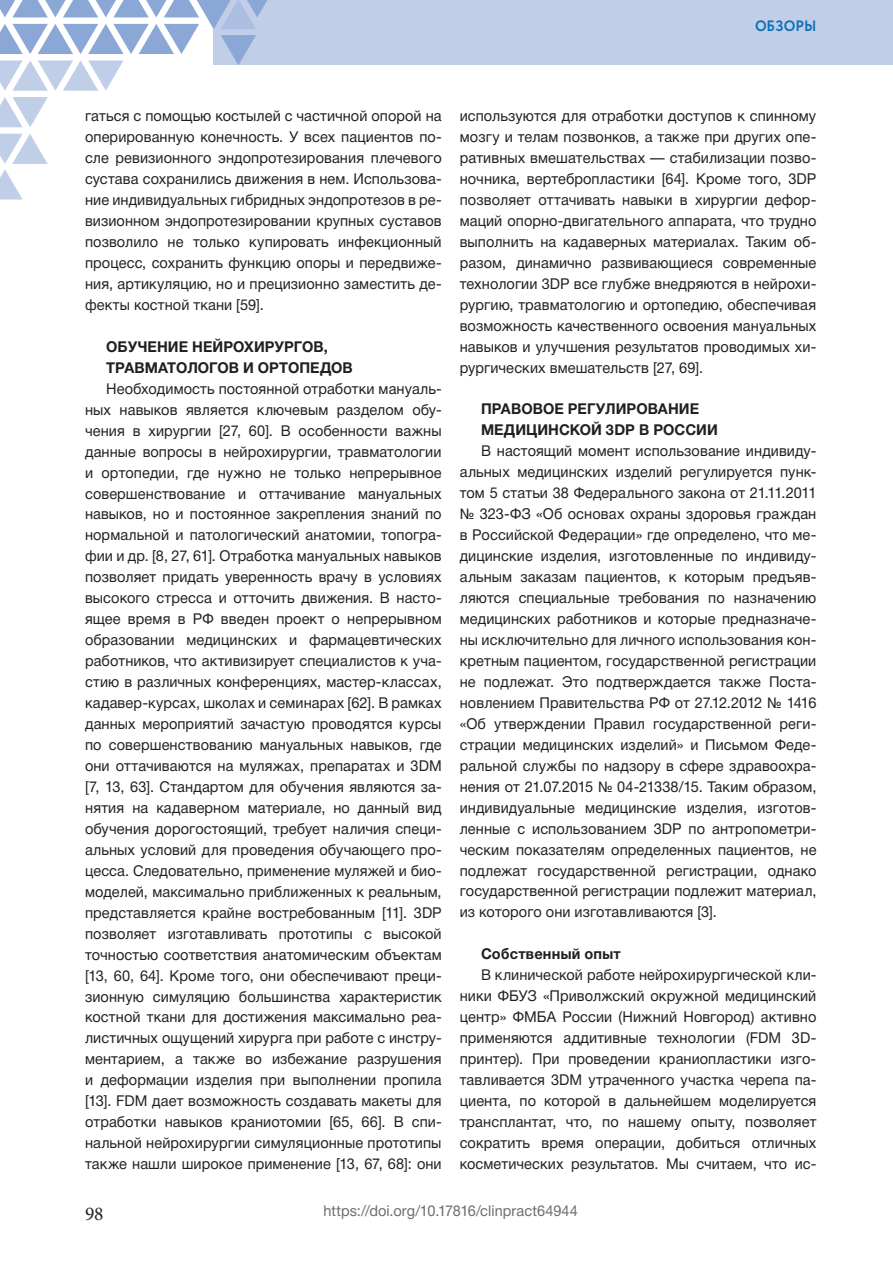
<style>
.page{position:relative;width:893px;height:1263px;background:#fff}
.page>*{position:absolute;margin:0;border:0;box-sizing:border-box;transform-origin:0 0}
.t1{font:19.5px "Minion Pro";color:#231f20}
.t2{font:15px/21px "Helvetica Neue Cyr";letter-spacing:.005em;color:#231f20;text-align:justify}
.t3{font:700 15px/21px "Helvetica Neue Cyr";color:#231f20}
.t4{font:15px "Helvetica Neue Cyr";letter-spacing:.005em;color:#6c6d70}
.t5{font:700 15px "Circe";letter-spacing:-.005em;color:#0970b9;scale:.95 1}
</style>
<div class="page">
<div style="left:214px;top:0;width:679px;height:65px;background:#c1cee8"></div>
<svg style="left:0;top:97px;width:48px;height:30px"></svg>
<svg style="left:0;top:134px;width:48px;height:65px"></svg>
<svg style="left:0;top:0;width:267px;height:91px"></svg>
<p class="t5" style="left:755px;top:16px;width:66px">ОБЗОРЫ</p>
<p class="t2" style="left:460px;top:107px;width:358px">используются для отработки доступов к спинному мозгу и телам позвонков, а также при других опе&shy;ративных вмешательствах — стабилизации позво&shy;ночника, вертебропластики [64]. Кроме того, 3DР позволяет оттачивать навыки в хирургии дефор&shy;маций опорно-двигательного аппарата, что трудно выполнить на кадаверных материалах. Таким об&shy;разом, динамично развивающиеся современные технологии 3DР все глубже внедряются в нейрохи&shy;рургию, травматологию и ортопедию, обеспечивая возможность качественного освоения мануальных навыков и улучшения результатов проводимых хи&shy;рургических вмешательств [27, 69].</p>
<p class="t3" style="left:481px;top:400px;width:238px">ПРАВОВОЕ РЕГУЛИРОВАНИЕ<br>МЕДИЦИНСКОЙ 3DР В РОССИИ</p>
<p class="t2" style="left:460px;top:442px;width:358px;text-indent:21px">В настоящий момент использование индивиду&shy;альных медицинских изделий регулируется пунк&shy;том 5 статьи 38 Федерального закона от 21.11.2011 № 323-ФЗ «Об основах охраны здоровья граждан в Российской Федерации» где определено, что ме&shy;дицинские изделия, изготовленные по индивиду&shy;альным заказам пациентов, к которым предъяв&shy;ляются специальные требования по назначению медицинских работников и которые предназначе&shy;ны исключительно для личного использования кон&shy;кретным пациентом, государственной регистрации не подлежат. Это подтверждается также Поста&shy;новлением Правительства РФ от 27.12.2012 № 1416 «Об утверждении Правил государственной реги&shy;страции медицинских изделий» и Письмом Феде&shy;ральной службы по надзору в сфере здравоохра&shy;нения от 21.07.2015 № 04-21338/15. Таким образом, индивидуальные медицинские изделия, изготов&shy;ленные с использованием 3DР по антропометри&shy;ческим показателям определенных пациентов, не подлежат государственной регистрации, однако государственной регистрации подлежит материал, из которого они изготавливаются [3].</p>
<p class="t3" style="left:481px;top:945px;width:141px">Собственный опыт</p>
<p class="t2" style="left:460px;top:966px;width:358px;text-indent:21px">В клинической работе нейрохирургической кли&shy;ники ФБУЗ «Приволжский окружной медицинский центр» ФМБА России (Нижний Новгород) активно применяются аддитивные технологии (FDM 3D&shy;принтер). При проведении краниопластики изго&shy;тавливается 3DM утраченного участка черепа па&shy;циента, по которой в дальнейшем моделируется трансплантат, что, по нашему опыту, позволяет сократить время операции, добиться отличных косметических результатов. Мы считаем, что ис-</p>
<p class="t4" style="left:323px;top:1205px;width:256px">https://doi.org/10.17816/clinpract64944</p>
<p class="t2" style="left:85px;top:107px;width:358px">гаться с помощью костылей с частичной опорой на оперированную конечность. У всех пациентов по&shy;сле ревизионного эндопротезирования плечевого сустава сохранились движения в нем. Использова&shy;ние индивидуальных гибридных эндопротезов в ре&shy;визионном эндопротезировании крупных суставов позволило не только купировать инфекционный процесс, сохранить функцию опоры и передвиже&shy;ния, артикуляцию, но и прецизионно заместить де&shy;фекты костной ткани [59].</p>
<p class="t3" style="left:106px;top:337px;width:248px">ОБУЧЕНИЕ НЕЙРОХИРУРГОВ,<br>ТРАВМАТОЛОГОВ И ОРТОПЕДОВ</p>
<p class="t2" style="left:85px;top:379px;width:358px;text-indent:21px">Необходимость постоянной отработки мануаль&shy;ных навыков является ключевым разделом обу&shy;чения в хирургии [27, 60]. В особенности важны данные вопросы в нейрохирургии, травматологии и ортопедии, где нужно не только непрерывное совершенствование и оттачивание мануальных навыков, но и постоянное закрепления знаний по нормальной и патологический анатомии, топогра&shy;фии и др. [8, 27, 61]. Отработка мануальных навыков позволяет придать уверенность врачу в условиях высокого стресса и отточить движения. В насто&shy;ящее время в РФ введен проект о непрерывном образовании медицинских и фармацевтических работников, что активизирует специалистов к уча&shy;стию в различных конференциях, мастер-классах, кадавер-курсах, школах и семинарах [62]. В рамках данных мероприятий зачастую проводятся курсы по совершенствованию мануальных навыков, где они оттачиваются на муляжах, препаратах и 3DM [7, 13, 63]. Стандартом для обучения являются за&shy;нятия на кадаверном материале, но данный вид обучения дорогостоящий, требует наличия специ&shy;альных условий для проведения обучающего про&shy;цесса. Следовательно, применение муляжей и био&shy;моделей, максимально приближенных к реальным, представляется крайне востребованным [11]. 3DР позволяет изготавливать прототипы с высокой точностью соответствия анатомическим объектам [13, 60, 64]. Кроме того, они обеспечивают преци&shy;зионную симуляцию большинства характеристик костной ткани для достижения максимально реа&shy;листичных ощущений хирурга при работе с инстру&shy;ментарием, а также во избежание разрушения и деформации изделия при выполнении пропила [13]. FDM дает возможность создавать макеты для отработки навыков краниотомии [65, 66]. В спи&shy;нальной нейрохирургии симуляционные прототипы также нашли широкое применение [13, 67, 68]: они</p>
<h1 class="t1" style="left:85px;top:1206px;width:20px">98</h1>
</div>
